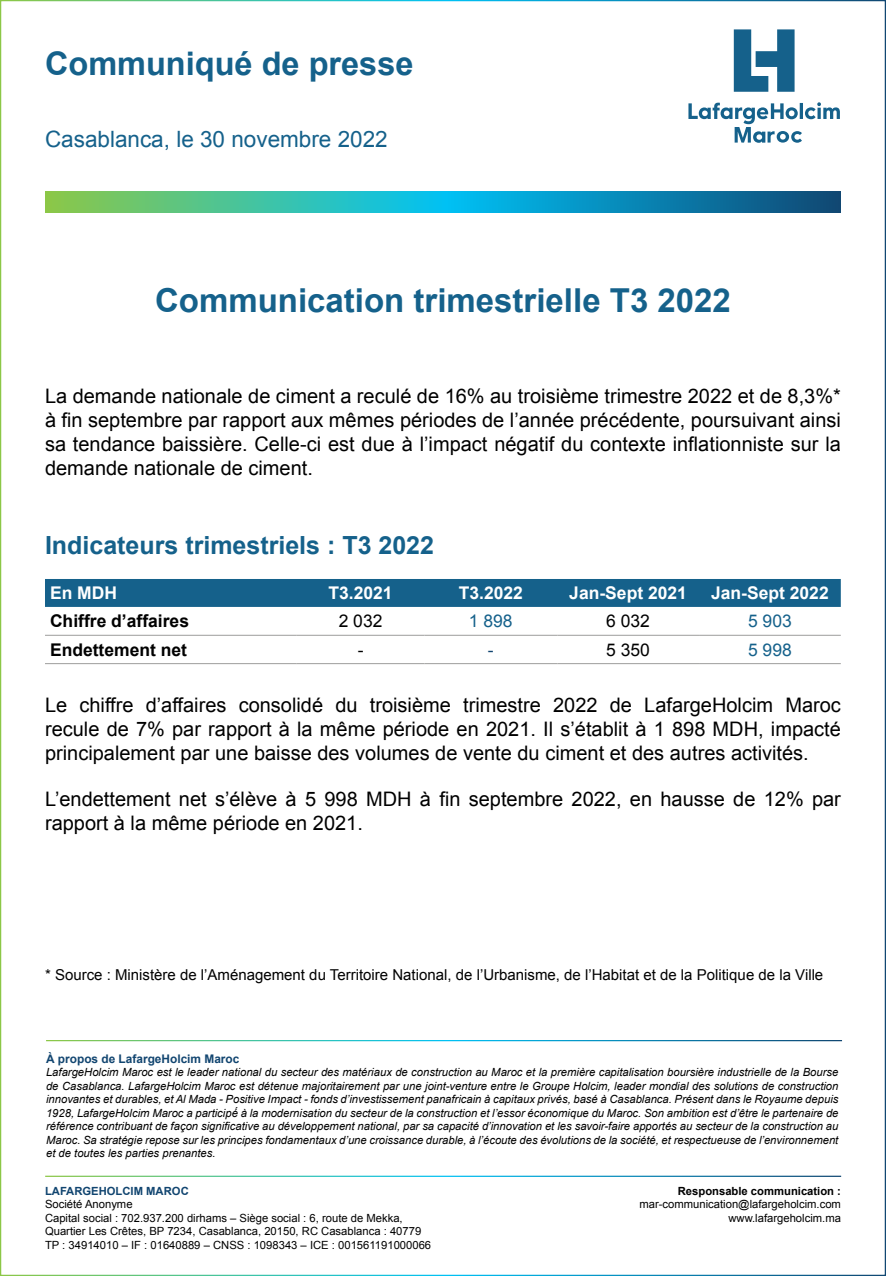
<style>
.page{position:relative;width:886px;height:1276px;background:#fff}
.page>*{position:absolute;margin:0;border:0;box-sizing:border-box;transform-origin:0 0}
.t1{font:700 33px "Arial";color:#15618b}
.t2{font:700 32.5px "Arial";color:#15618b}
.t3{font:700 25px "Arial";color:#15618b}
.t4{font:22.5px "Arial";color:#15618b}
.t5{font:20px/24px "Arial";color:#000;text-align:justify}
.t6{font:700 17.5px "Arial";color:#fff}
.t7{font:700 17.5px "Arial";color:#000}
.t8{font:17.5px "Arial";color:#000}
.t9{font:17.5px "Arial";color:#15618b}
.t10{font:17.5px "Arial";color:#114570}
.t11{font:15px "Arial";color:#000}
.t12{font:700 12px "Arial";color:#114570}
.t13{font:italic 11.25px/13.5px "Arial";color:#000;text-align:justify}
.t14{font:11.25px/13.5px "Arial";color:#000}
.t15{font:700 11.25px "Arial";color:#000}
.t16{font:700 11.25px "Arial";color:#114570}
</style>
<div class="page">
<svg style="left:45px;top:191px;width:796px;height:21px;background:#27a4a7"></svg>
<svg style="left:734px;top:29px;width:60px;height:63px"></svg>
<svg style="left:688px;top:102px;width:152px;height:41px"></svg>
<div style="left:45px;top:579px;width:796px;height:28px;background:#15618b"></div>
<hr style="left:45px;top:635px;width:252px;height:1px;background:#9d9d9c">
<hr style="left:297px;top:635px;width:127px;height:1px;background:#9d9d9c">
<hr style="left:424px;top:635px;width:133px;height:1px;background:#9d9d9c">
<hr style="left:557px;top:635px;width:142px;height:1px;background:#9d9d9c">
<hr style="left:699px;top:635px;width:142px;height:1px;background:#9d9d9c">
<hr style="left:45px;top:663px;width:252px;height:1px;background:#9d9d9c">
<hr style="left:297px;top:663px;width:127px;height:1px;background:#9d9d9c">
<hr style="left:424px;top:663px;width:133px;height:1px;background:#9d9d9c">
<hr style="left:557px;top:663px;width:142px;height:1px;background:#9d9d9c">
<hr style="left:699px;top:663px;width:142px;height:1px;background:#9d9d9c">
<h2 class="t2" style="left:45px;top:42px;width:370px">Communiqué de presse</h2>
<h3 class="t4" style="left:45px;top:125px;width:344px">Casablanca, le 30 novembre 2022</h3>
<h1 class="t1" style="left:155px;top:279px;width:577px">Communication trimestrielle T3 2022</h1>
<p class="t5" style="left:45px;top:384px;width:797px">La demande nationale de ciment a reculé de 16% au troisième trimestre 2022 et de 8,3%* à fin septembre par rapport aux mêmes périodes de l’année précédente, poursuivant ainsi sa tendance baissière. Celle-ci est due à l’impact négatif du contexte inflationniste sur la demande nationale de ciment.</p>
<h3 class="t3" style="left:45px;top:529px;width:391px">Indicateurs trimestriels : T3 2022</h3>
<h3 class="t6" style="left:50px;top:581px;width:69px">En MDH</h3>
<h3 class="t6" style="left:328px;top:581px;width:66px">T3.2021</h3>
<h3 class="t6" style="left:459px;top:581px;width:66px">T3.2022</h3>
<h3 class="t6" style="left:569px;top:581px;width:119px">Jan-Sept 2021</h3>
<h3 class="t6" style="left:711px;top:581px;width:119px">Jan-Sept 2022</h3>
<h3 class="t7" style="left:50px;top:610px;width:141px">Chiffre d’affaires</h3>
<h3 class="t8" style="left:339px;top:610px;width:45px">2 032</h3>
<h3 class="t9" style="left:469px;top:610px;width:45px">1 898</h3>
<h3 class="t8" style="left:606px;top:610px;width:45px">6 032</h3>
<h3 class="t9" style="left:748px;top:610px;width:45px">5 903</h3>
<h3 class="t7" style="left:50px;top:638px;width:139px">Endettement net</h3>
<h3 class="t8" style="left:358px;top:638px;width:7px">-</h3>
<h3 class="t10" style="left:488px;top:638px;width:7px">-</h3>
<h3 class="t8" style="left:606px;top:638px;width:45px">5 350</h3>
<h3 class="t9" style="left:748px;top:638px;width:45px">5 998</h3>
<p class="t5" style="left:45px;top:693px;width:797px">Le chiffre d’affaires consolidé du troisième trimestre 2022 de LafargeHolcim Maroc recule de 7% par rapport à la même période en 2021. Il s’établit à 1 898 MDH, impacté principalement par une baisse des volumes de vente du ciment et des autres activités.</p>
<h3 class="t5" style="left:45px;top:787px;width:797px">L’endettement net s’élève à 5 998 MDH à fin septembre 2022, en hausse de 12% par rapport à la même période en 2021.</h3>
<h3 class="t11" style="left:45px;top:964px;width:780px">* Source : Ministère de l’Aménagement du Territoire National, de l’Urbanisme, de l’Habitat et de la Politique de la Ville</h3>
<p class="t12" style="left:46px;top:1050px;width:195px">À propos de LafargeHolcim Maroc</p>
<p class="t13" style="left:46px;top:1065px;width:794px">LafargeHolcim Maroc est le leader national du secteur des matériaux de construction au Maroc et la première capitalisation boursière industrielle de la Bourse de Casablanca. LafargeHolcim Maroc est détenue majoritairement par une joint-venture entre le Groupe Holcim, leader mondial des solutions de construction innovantes et durables, et Al Mada - Positive Impact - fonds d’investissement panafricain à capitaux privés, basé à Casablanca. Présent dans le Royaume depuis 1928, LafargeHolcim Maroc a participé́ à la modernisation du secteur de la construction et l’essor économique du Maroc. Son ambition est d’être le partenaire de référence contribuant de façon significative au développement national, par sa capacité d’innovation et les savoir-faire apportés au secteur de la construction au Maroc. Sa stratégie repose sur les principes fondamentaux d’une croissance durable, à l’écoute des évolutions de la société, et respectueuse de l’environnement et de toutes les parties prenantes.</p>
<p class="t16" style="left:45px;top:1183px;width:145px">LAFARGEHOLCIM MAROC</p>
<p class="t14" style="left:45px;top:1197px;width:388px">Société Anonyme<br>Capital social : 702.937.200 dirhams – Siège social : 6, route de Mekka, Quartier Les Crêtes, BP 7234, Casablanca, 20150, RC Casablanca : 40779<br>TP : 34914010 – IF : 01640889 – CNSS : 1098343 – ICE : 001561191000066</p>
<p class="t15" style="left:678px;top:1183px;width:165px">Responsable communication :</p>
<p class="t14" style="left:639px;top:1197px;width:203px;text-align:right">mar-communication@lafargeholcim.com www.lafargeholcim.ma</p>
</div>
